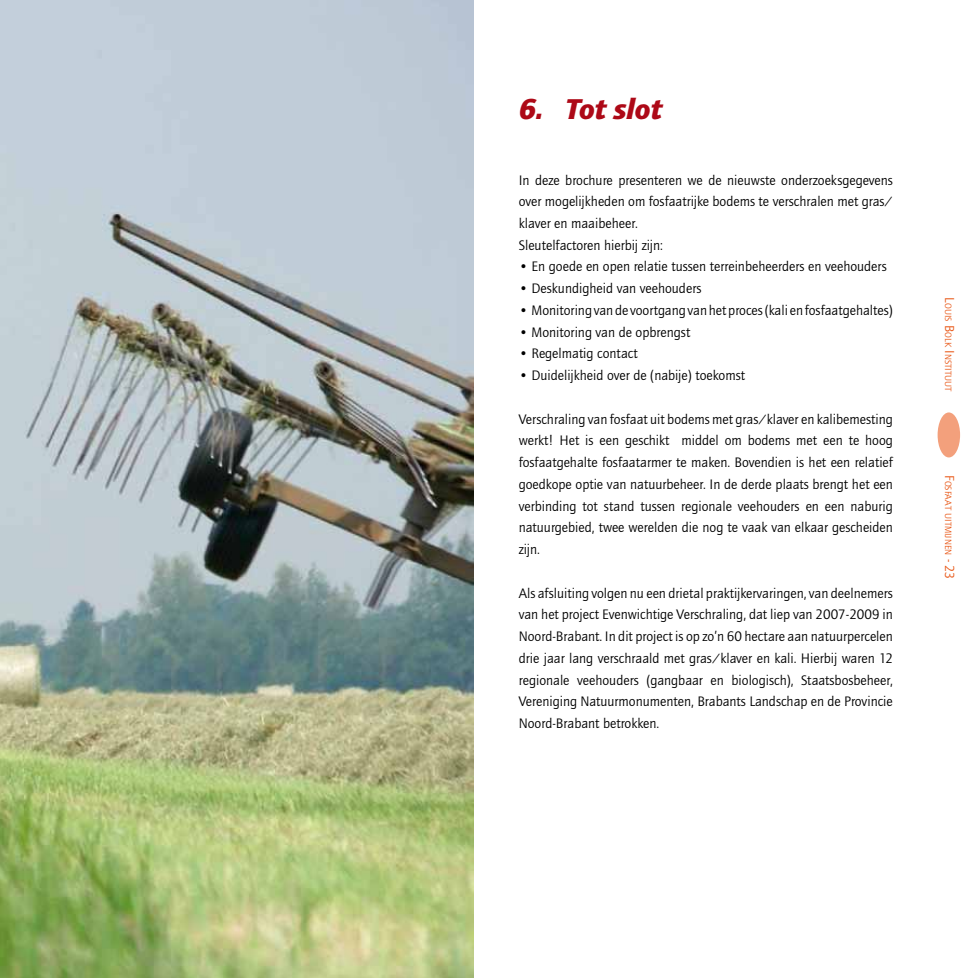
<style>
.page{position:relative;width:978px;height:978px;background:#fff}
.page>*{position:absolute;margin:0;border:0;box-sizing:border-box;transform-origin:0 0}
.t1{font:italic 900 29.7px "Quay Sans";color:#ad0917}
.t2{font:14.25px/21.8px "Quay Sans";color:#000;text-align:justify}
.t3{font:9.45px "Quay Sans";color:#e85412}
.s1{font-size:13.5px}
</style>
<div class="page">
<div style="left:938px;top:412px;width:22px;height:45px;background:#f3a07c;border-radius:50%"></div>
<img style="left:0;top:0;width:473px;height:978px">
<h1 class="t1" style="left:519px;top:92px;width:145px">6. Tot slot</h1>
<p class="t2" style="left:519px;top:169px;width:376px;text-align:left">In deze brochure presenteren we de nieuwste onderzoeksgegevens over mogelijkheden om fosfaatrijke bodems te verschralen met gras/ klaver en maaibeheer.<br>Sleutelfactoren hierbij zijn:</p>
<p class="t2" style="left:519px;top:256px;width:370px">• En goede en open relatie tussen terreinbeheerders en veehouders</p>
<p class="t2" style="left:519px;top:278px;width:184px">• Deskundigheid van veehouders</p>
<p class="t2" style="left:519px;top:300px;width:376px">• Monitoring van de voortgang van het proces (kali en fosfaatgehaltes)</p>
<p class="t2" style="left:519px;top:321px;width:173px">• Monitoring van de opbrengst</p>
<p class="t2" style="left:519px;top:343px;width:121px">• Regelmatig contact</p>
<p class="t2" style="left:519px;top:365px;width:228px">• Duidelijkheid over de (nabije) toekomst</p>
<p class="t2" style="left:519px;top:408px;width:376px">Verschraling van fosfaat uit bodems met gras/klaver en kalibemesting werkt! Het is een geschikt middel om bodems met een te hoog fosfaatgehalte fosfaatarmer te maken. Bovendien is het een relatief goedkope optie van natuurbeheer. In de derde plaats brengt het een verbinding tot stand tussen regionale veehouders en een naburig natuurgebied, twee werelden die nog te vaak van elkaar gescheiden zijn.</p>
<p class="t2" style="left:519px;top:582px;width:376px">Als afsluiting volgen nu een drietal praktijkervaringen, van deelnemers van het project Evenwichtige Verschraling, dat liep van 2007-2009 in Noord-Brabant. In dit project is op zo’n 60 hectare aan natuurpercelen drie jaar lang verschraald met gras/klaver en kali. Hierbij waren 12 regionale veehouders (gangbaar en biologisch), Staatsbosbeheer, Vereniging Natuurmonumenten, Brabants Landschap en de Provincie Noord-Brabant betrokken.</p>
<p class="t3" style="left:953px;top:297px;width:96px;rotate:90deg"><span class="s1">L</span>ouis <span class="s1">B</span>olk <span class="s1">I</span> nstituut</p>
<p class="t3" style="left:953px;top:475px;width:106px;rotate:90deg"><span class="s1">F</span>osfaat uitmijnen <span class="s1">- 23</span></p>
</div>
